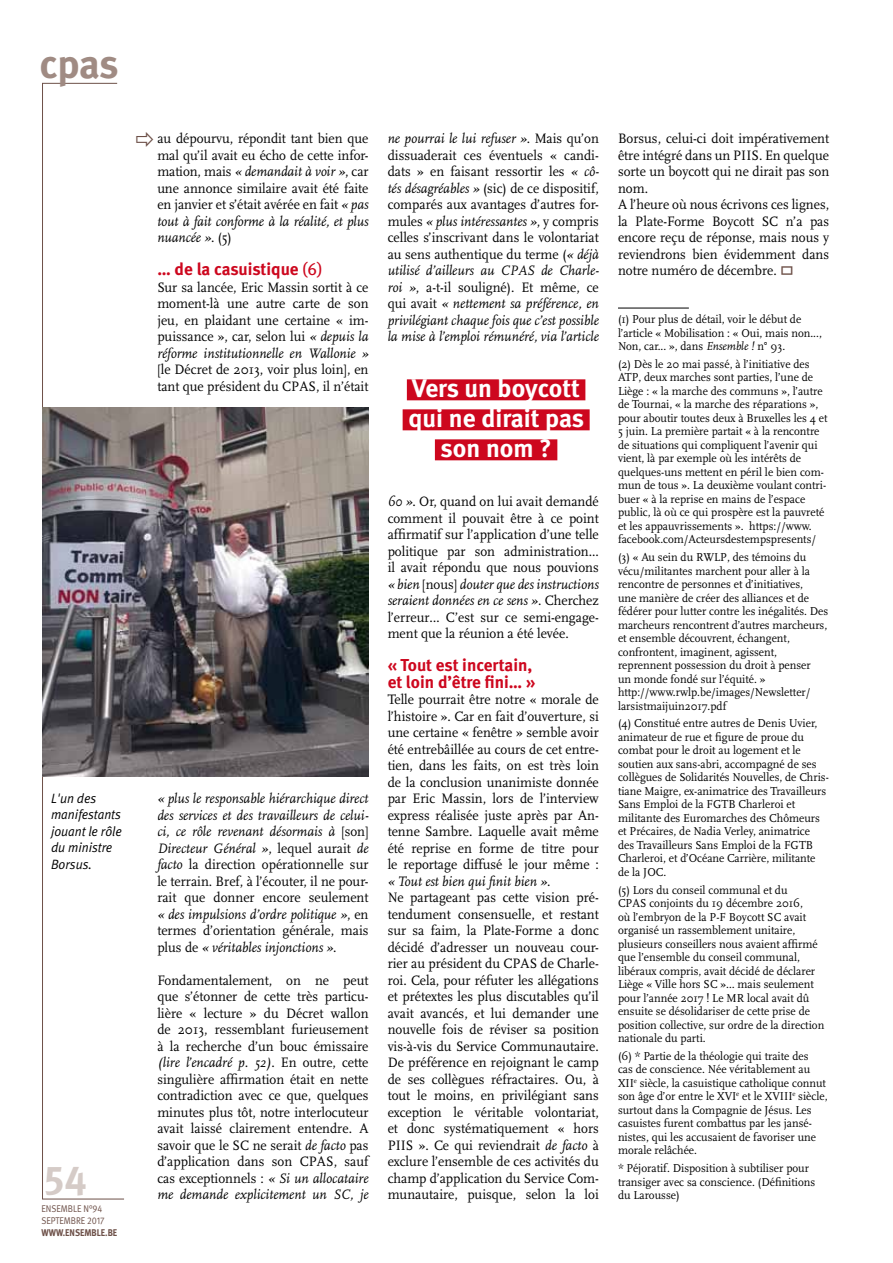
<style>
.page{position:relative;width:893px;height:1263px;background:#fff}
.page>*{position:absolute;margin:0;border:0;box-sizing:border-box;transform-origin:0 0}
.t1{font:700 40.5px "Meta";color:#a08b83}
.t2{font:40.5px "Meta Bold Expert";color:#d5cbc7}
.t3{font:700 25.5px/30px "Meta";color:#fff;text-align:center}
.t4{font:700 17.25px/16.5px "Meta";color:#cd071e}
.t5{font:14.25px/16.5px "Scala";color:#000;text-align:justify;scale:.95 1}
.t6{font:italic 14.25px/16.5px "Scala";color:#000;text-align:justify;scale:.95 1}
.t7{font:italic 13.5px/16.5px "Meta Normal";color:#000;scale:.95 1}
.t8{font:12px/13.5px "Scala";color:#000;scale:.95 1}
.t9{font:9.75px/12px "Meta Normal";color:#6d5048;scale:.9 1}
.t10{font:700 9.75px "Meta";color:#6d5048;scale:.9 1}
.s1{font-family:"Meta Normal Expert"}
.s2{font-style:italic}
.s3{font-weight:400}
.s4{font-style:normal}
</style>
<div class="page">
<svg style="left:42px;top:83px;width:82px;height:1116px"></svg>
<hr style="left:618px;top:308px;width:71px;height:1px;background:#000">
<img style="left:43px;top:407px;width:326px;height:369px">
<div style="left:407px;top:379px;width:178px;height:21px;background:#cd071e"></div>
<div style="left:403px;top:409px;width:187px;height:21px;background:#cd071e"></div>
<div style="left:435px;top:439px;width:122px;height:21px;background:#cd071e"></div>
<h1 class="t1" style="left:40px;top:40px;width:80px">cpas</h1>
<p class="t7" style="left:51px;top:790px;width:76px">L'un des manifestants jouant le rôle du ministre<br>Borsus.</p>
<h1 class="t2" style="left:45px;top:1156px;width:44px">54</h1>
<p class="t9" style="left:41px;top:1203px;width:72px">ENSEMBLE N°<span class="s1">94<br></span>SEPTEMBRE <span class="s1">2017</span></p>
<p class="t10" style="left:41px;top:1227px;width:86px">www.ensemble.be</p>
<p class="t5" style="left:157px;top:130px;width:224px">au dépourvu, répondit tant bien que mal qu’il avait eu écho de cette infor&shy;mation, mais <span class="s2">« demandait à voir »</span>, car une annonce similaire avait été faite en janvier et s’était avérée en fait <span class="s2">« pas tout à fait conforme à la réalité, et plus nuancée »</span>. (5)</p>
<p class="t4" style="left:157px;top:261px;width:167px">… de la casuistique <span class="s3">(6)</span></p>
<p class="t5" style="left:157px;top:279px;width:224px">Sur sa lancée, Eric Massin sortit à ce moment-là une autre carte de son jeu, en plaidant une certaine « im&shy;puissance », car, selon lui <span class="s2">« depuis la réforme institutionnelle en Wallonie »</span></p>
<p class="t5" style="left:157px;top:361px;width:224px">[le Décret de 2013, voir plus loin], en tant que président du CPAS, il n’était</p>
<p class="t6" style="left:157px;top:791px;width:224px">« plus le responsable hiérarchique direct des services et des travailleurs de celui&shy;ci, ce rôle revenant désormais à <span class="s4">[son] </span>Directeur Général »<span class="s4">, lequel aurait</span> de facto <span class="s4">la direction opérationnelle sur le terrain. Bref, à l’écouter, il ne pour&shy;rait que donner encore seulement </span>« des impulsions d’ordre politique »<span class="s4">, en termes d’orientation générale, mais plus de</span> « véritables injonctions »<span class="s4">.</span></p>
<p class="t5" style="left:157px;top:972px;width:224px">Fondamentalement, on ne peut que s’étonner de cette très particu&shy;lière « lecture » du Décret wallon de 2013, ressemblant furieusement à la recherche d’un bouc émissaire <span class="s2">(lire l’encadré p. 52)</span>. En outre, cette singulière affirmation était en nette contradiction avec ce que, quelques minutes plus tôt, notre interlocuteur avait laissé clairement entendre. A savoir que le SC ne serait <span class="s2">de facto</span> pas d’application dans son CPAS, sauf cas exceptionnels : <span class="s2">« Si un allocataire me demande explicitement un SC, je</span></p>
<p class="t5" style="left:388px;top:130px;width:224px"><span class="s2">ne pourrai le lui refuser »</span>. Mais qu’on dissuaderait ces éventuels « candi&shy;dats » en faisant ressortir les <span class="s2">« cô&shy;tés désagréables »</span> (sic) de ce dispositif, comparés aux avantages d’autres for&shy;mules <span class="s2">« plus intéressantes »</span>, y compris celles s’inscrivant dans le volontariat au sens authentique du terme (<span class="s2">« déjà utilisé d’ailleurs au CPAS de Charle&shy;roi »</span>, a-t-il souligné). Et même, ce qui avait <span class="s2">« nettement sa préférence, en privilégiant chaque fois que c’est possible la mise à l’emploi rémunéré, via l’article</span></p>
<h2 class="t3" style="left:408px;top:373px;width:177px">Vers un boycott qui ne dirait pas son nom ?</h2>
<p class="t5" style="left:388px;top:493px;width:224px"><span class="s2">60 »</span>. Or, quand on lui avait demandé comment il pouvait être à ce point affirmatif sur l’application d’une telle politique par son administration... il avait répondu que nous pouvions <span class="s2">« bien</span> [nous] <span class="s2">douter que des instructions seraient données en ce sens »</span>. Cherchez l’erreur… C’est sur ce semi-engage&shy;ment que la réunion a été levée.</p>
<p class="t4" style="left:388px;top:657px;width:149px">« Tout est incertain, et loin d’être fini… »</p>
<p class="t5" style="left:388px;top:691px;width:224px;text-align:left">Telle pourrait être notre « morale de l’histoire ». Car en fait d’ouverture, si une certaine « fenêtre » semble avoir été entrebâillée au cours de cet entre&shy;tien, dans les faits, on est très loin de la conclusion unanimiste donnée par Eric Massin, lors de l’interview express réalisée juste après par An&shy;tenne Sambre. Laquelle avait même été reprise en forme de titre pour le reportage diffusé le jour même : <span class="s2">« Tout est bien qui finit bien »</span>.<br>Ne partageant pas cette vision pré&shy;tendument consensuelle, et restant sur sa faim, la Plate-Forme a donc décidé d’adresser un nouveau cour&shy;rier au président du CPAS de Charle&shy;roi. Cela, pour réfuter les allégations et prétextes les plus discutables qu’il avait avancés, et lui demander une nouvelle fois de réviser sa position vis-à-vis du Service Communautaire.<br>De préférence en rejoignant le camp de ses collègues réfractaires. Ou, à tout le moins, en privilégiant sans exception le véritable volontariat, et donc systématiquement « hors PIIS ». Ce qui reviendrait <span class="s2">de facto</span> à exclure l’ensemble de ces activités du champ d’application du Service Com&shy;munautaire, puisque, selon la loi</p>
<p class="t5" style="left:618px;top:130px;width:224px;text-align:left">Borsus, celui-ci doit impérativement être intégré dans un PIIS. En quelque sorte un boycott qui ne dirait pas son nom.<br>A l’heure où nous écrivons ces lignes, la Plate-Forme Boycott SC n’a pas encore reçu de réponse, mais nous y reviendrons bien évidemment dans notre numéro de décembre.</p>
<p class="t8" style="left:618px;top:313px;width:216px">(1) Pour plus de détail, voir le début de l’article « Mobilisation : « Oui, mais non...,<br>Non, car... », dans <span class="s2">Ensemble !</span> n° 93.</p>
<p class="t8" style="left:618px;top:357px;width:222px">(2) Dès le 20 mai passé, à l’initiative des ATP, deux marches sont parties, l’une de Liège : « la marche des communs », l’autre de Tournai, « la marche des réparations », pour aboutir toutes deux à Bruxelles les 4 et 5 juin. La première partait « à la rencontre de situations qui compliquent l’avenir qui vient, là par exemple où les intérêts de quelques-uns mettent en péril le bien com&shy;mun de tous ». La deuxième voulant contri&shy;buer « à la reprise en mains de l’espace public, là où ce qui prospère est la pauvreté et les appauvrissements ». https://www. facebook.com/Acteursdestempspresents/</p>
<p class="t8" style="left:618px;top:551px;width:223px">(3) « Au sein du RWLP, des témoins du vécu/militantes marchent pour aller à la rencontre de personnes et d’initiatives,<br>une manière de créer des alliances et de fédérer pour lutter contre les inégalités. Des marcheurs rencontrent d’autres marcheurs, et ensemble découvrent, échangent, confrontent, imaginent, agissent, reprennent possession du droit à penser<br>un monde fondé sur l’équité. » http://www.rwlp.be/images/Newsletter/ larsistmaijuin2017.pdf</p>
<p class="t8" style="left:618px;top:717px;width:223px">(4) Constitué entre autres de Denis Uvier, animateur de rue et figure de proue du combat pour le droit au logement et le soutien aux sans-abri, accompagné de ses collègues de Solidarités Nouvelles, de Chris&shy;tiane Maigre, ex-animatrice des Travailleurs Sans Emploi de la FGTB Charleroi et militante des Euromarches des Chômeurs et Précaires, de Nadia Verley, animatrice des Travailleurs Sans Emploi de la FGTB Charleroi, et d’Océane Carrière, militante de la JOC.</p>
<p class="t8" style="left:618px;top:883px;width:219px">(5) Lors du conseil communal et du<br>CPAS conjoints du 19 décembre 2016,<br>où l’embryon de la P-F Boycott SC avait organisé un rassemblement unitaire, plusieurs conseillers nous avaient affirmé que l’ensemble du conseil communal, libéraux compris, avait décidé de déclarer Liège « Ville hors SC »… mais seulement pour l’année 2017 ! Le MR local avait dû ensuite se désolidariser de cette prise de position collective, sur ordre de la direction nationale du parti.</p>
<p class="t8" style="left:618px;top:1049px;width:222px">(6) * Partie de la théologie qui traite des<br>cas de conscience. Née véritablement au XII<sup>e</sup> siècle, la casuistique catholique connut son âge d’or entre le XVI<sup>e</sup> et le XVIII<sup>e</sup> siècle, surtout dans la Compagnie de Jésus. Les casuistes furent combattus par les jansé&shy;nistes, qui les accusaient de favoriser une morale relâchée.</p>
<p class="t8" style="left:618px;top:1162px;width:209px">* Péjoratif. Disposition à subtiliser pour transiger avec sa conscience. (Définitions du Larousse)</p>
</div>
